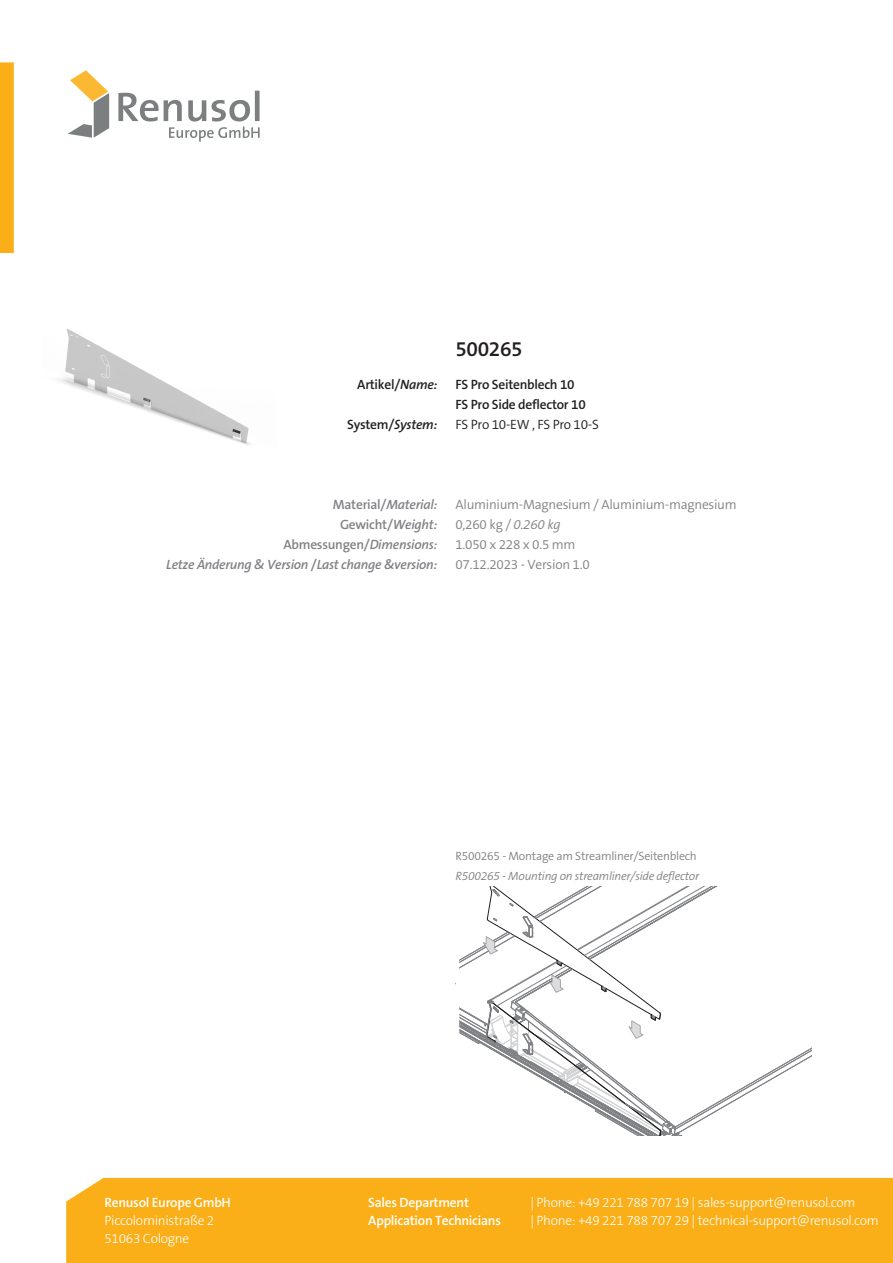
<style>
.page{position:relative;width:893px;height:1263px;background:#fff}
.page>*{position:absolute;margin:0;border:0;box-sizing:border-box;transform-origin:0 0}
.headline_EN{font:600 21px "The Sans B W6";letter-spacing:-.02em;color:#231f20}
.t1{font:300 13.5px/18px "The Sans B W3";letter-spacing:-.02em;color:#fff}
.Fließtext{font:300 13.5px "The Sans B W4";letter-spacing:-.02em;color:#808285}
.headline_EN-2{font:600 13.5px "The Sans B W6";letter-spacing:-.02em;color:#231f20}
.headline_EN-3{font:600 13.5px "The Sans B W6";letter-spacing:-.02em;color:#808285}
.t2{font:600 13.5px "The Sans B W6";letter-spacing:-.02em;color:#fff}
.headline_EN-4{font:italic 600 13.5px "The Sans B W6";letter-spacing:-.02em;color:#808285}
.Fließtext-2{font:300 13.5px "The Sans B W4";letter-spacing:-.02em;color:#231f20}
.Fließtext-3{font:italic 300 12px "The Sans B W4";letter-spacing:-.02em;color:#808285}
.Fließtext-4{font:300 12px "The Sans B W4";letter-spacing:-.02em;color:#808285}
.s1{font-style:italic}
.s2{font-style:normal}
</style>
<div class="page">
<svg style="left:0;top:62px;width:14px;height:191px;background:#fab01b"></svg>
<svg style="left:68px;top:70px;width:41px;height:68px"></svg>
<svg style="left:118px;top:91px;width:142px;height:51px"></svg>
<div style="left:66px;top:1178px;width:827px;height:85px;background:#faaf18"></div>
<img style="left:59px;top:329px;width:192px;height:116px">
<svg style="left:455px;top:887px;width:357px;height:249px"></svg>
<p class="headline_EN-2" style="left:357px;top:376px;width:82px">Artikel/<span class="s1">Name:</span></p>
<p class="headline_EN-2" style="left:347px;top:416px;width:92px">System/<span class="s1">System:</span></p>
<p class="headline_EN" style="left:455px;top:335px;width:69px">500265</p>
<p class="headline_EN-2" style="left:455px;top:376px;width:121px">FS Pro Seitenblech 10</p>
<p class="headline_EN-2" style="left:455px;top:396px;width:132px">FS Pro Side deflector 10</p>
<p class="Fließtext-2" style="left:455px;top:416px;width:145px">FS Pro 10-EW , FS Pro 10-S</p>
<p class="headline_EN-3" style="left:333px;top:495px;width:106px">Material/<span class="s1">Material:</span></p>
<p class="headline_EN-3" style="left:340px;top:515px;width:99px">Gewicht/<span class="s1">Weight:</span></p>
<p class="headline_EN-3" style="left:283px;top:535px;width:156px">Abmessungen/<span class="s1">Dimensions:</span></p>
<p class="Fließtext" style="left:455px;top:495px;width:283px">Aluminium-Magnesium / Aluminium-magnesium</p>
<p class="Fließtext" style="left:455px;top:515px;width:107px">0,260 kg / <span class="s1">0.260 kg</span></p>
<p class="Fließtext" style="left:455px;top:535px;width:122px">1.050 x 228 x 0.5 mm</p>
<p class="headline_EN-4" style="left:166px;top:556px;width:273px">Letze Änderung &amp; Version <span class="s2">/</span>Last change &amp;version:</p>
<p class="Fließtext" style="left:455px;top:555px;width:136px">07.12.2023 - Version 1.0</p>
<p class="t2" style="left:104px;top:1194px;width:128px">Renusol Europe GmbH</p>
<p class="t1" style="left:104px;top:1212px;width:111px">Piccoloministraße 2<br>51063 Cologne</p>
<p class="Fließtext-4" style="left:455px;top:848px;width:243px">R500265 - Montage am Streamliner/Seitenblech</p>
<p class="Fließtext-3" style="left:455px;top:868px;width:245px">R500265 - Mounting on streamliner/side deflector</p>
<p class="t2" style="left:368px;top:1194px;width:102px">Sales Department</p>
<p class="t1" style="left:530px;top:1194px;width:327px">| Phone: +49 221 788 707 19 | sales-support@renusol.com</p>
<p class="t2" style="left:368px;top:1212px;width:134px">Application Technicians</p>
<p class="t1" style="left:530px;top:1212px;width:350px">| Phone: +49 221 788 707 29 | technical-support@renusol.com</p>
</div>
